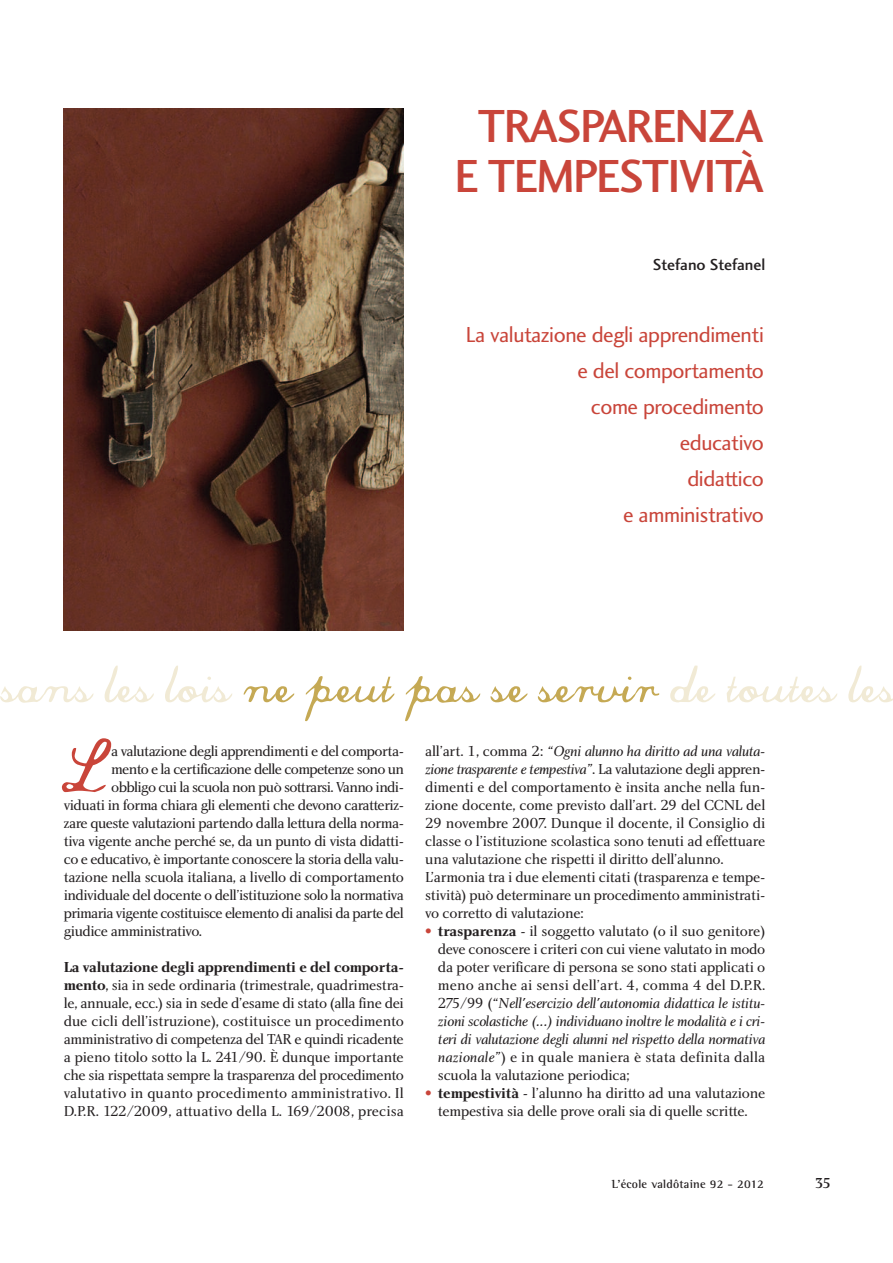
<style>
.page{position:relative;width:893px;height:1263px;background:#fff}
.page>*{position:absolute;margin:0;border:0;box-sizing:border-box;transform-origin:0 0}
.t1{font:75.15px "Commercial Script";color:#c9453a}
.t2{font:53.55px "Commercial Script";color:#f1ead5}
.t3{font:48px/49.5px "Charlotte Sans Medium Plain";letter-spacing:-.035em;color:#c9453a;text-align:center}
.t4{font:22.5px/36px "Charlotte Sans Book Plain";letter-spacing:-.02em;color:#c9453a;text-align:right}
.t5{font:16.5px "Charlotte Sans Medium Plain";color:#231f20}
.t6{font:15px/18px "Charlotte Book Plain";letter-spacing:-.025em;color:#231f20;text-align:justify}
.t7{font:15px/18px "Charlotte Book Italic Plain";letter-spacing:-.015em;color:#231f20}
.t8{font:15px "Charlotte Book Plain";letter-spacing:-.045em;color:#231f20}
.t9{font:15px "Charlotte Bold Plain";letter-spacing:-.02em;color:#231f20}
.t10{font:15px "Charlotte Medium Plain";color:#231f20}
.t11{font:700 12px "Rotis Semi Serif";letter-spacing:.015em;color:#231f20}
.s1{color:#c5a954}
.s2{font-family:"Charlotte Bold Plain"}
.s3{font-family:"Charlotte Book Plain"}
.s4{color:#c9453a}
.s5{font-family:"Charlotte Book Italic Plain"}
</style>
<div class="page">
<img style="left:64px;top:108px;width:340px;height:522px">
<h3 class="t3" style="left:455px;top:106px;width:311px">TRASPARENZA<br>E TEMPESTIVITÀ</h3>
<p class="t5" style="left:653px;top:258px;width:114px">Stefano Stefanel</p>
<h3 class="t4" style="left:466px;top:319px;width:299px">La valutazione degli apprendimenti e del comportamento<br>come procedimento<br>educativo<br>didattico<br>e amministrativo</h3>
<h2 class="t2" style="left:1px;top:653px;width:897px">sans les lois <span class="s1">ne peut pas se servir</span> de toutes les</h2>
<h1 class="t1" style="left:60px;top:724px;width:47px">L</h1>
<p class="t6" style="left:111px;top:743px;width:294px">a valutazione degli apprendimenti e del comporta-</p>
<p class="t8" style="left:111px;top:763px;width:294px">mento e la certificazione delle competenze sono un</p>
<p class="t8" style="left:111px;top:781px;width:294px">obbligo cui la scuola non può sottrarsi. Vanno indi-</p>
<p class="t6" style="left:64px;top:797px;width:342px">viduati in forma chiara gli elementi che devono caratteriz-</p>
<p class="t6" style="left:64px;top:815px;width:342px">zare queste valutazioni partendo dalla lettura della norma-</p>
<p class="t6" style="left:64px;top:833px;width:342px">tiva vigente anche perché se, da un punto di vista didatti-</p>
<p class="t6" style="left:64px;top:851px;width:342px">co e educativo, è importante conoscere la storia della valu-</p>
<p class="t6" style="left:64px;top:869px;width:342px">tazione nella scuola italiana, a livello di comportamento</p>
<p class="t6" style="left:64px;top:887px;width:342px">individuale del docente o dell’istituzione solo la normativa</p>
<p class="t8" style="left:64px;top:907px;width:342px">primaria vigente costituisce elemento di analisi da parte del</p>
<p class="t6" style="left:64px;top:923px;width:140px">giudice amministrativo.</p>
<p class="t9" style="left:64px;top:961px;width:342px">La valutazione degli apprendimenti e del comporta-</p>
<p class="t6" style="left:64px;top:977px;width:342px"><span class="s2">mento</span>, sia in sede ordinaria (trimestrale, quadrimestra&shy;le, annuale, ecc.) sia in sede d’esame di stato (alla fine dei due cicli dell’istruzione), costituisce un procedimento amministrativo di competenza del TAR e quindi ricadente a pieno titolo sotto la L. 241/90. È dunque importante che sia rispettata sempre la trasparenza del procedimento valutativo in quanto procedimento amministrativo. Il D.P.R. 122/2009, attuativo della L. 169/2008, precisa</p>
<p class="t7" style="left:425px;top:743px;width:342px"><span class="s3">all’art. 1, comma 2:</span> “Ogni alunno ha diritto ad una valuta&shy;zione trasparente e tempestiva”<span class="s3">. La valutazione degli appren-</span></p>
<p class="t6" style="left:425px;top:779px;width:342px;text-align:left">dimenti e del comportamento è insita anche nella fun&shy;zione docente, come previsto dall’art. 29 del CCNL del 29 novembre 2007. Dunque il docente, il Consiglio di classe o l’istituzione scolastica sono tenuti ad effettuare una valutazione che rispetti il diritto dell’alunno.<br>L’armonia tra i due elementi citati (trasparenza e tempe&shy;stività) può determinare un procedimento amministrati&shy;vo corretto di valutazione:</p>
<p class="t6" style="left:438px;top:923px;width:329px;text-indent:-13px"><span class="s4">•</span> <span class="s2">trasparenza</span> - il soggetto valutato (o il suo genitore) deve conoscere i criteri con cui viene valutato in modo da poter verificare di persona se sono stati applicati o meno anche ai sensi dell’art. 4, comma 4 del D.P.R.</p>
<p class="t7" style="left:438px;top:995px;width:329px;text-align:justify"><span class="s3">275/99 (</span>“Nell'esercizio dell'autonomia didattica le istitu&shy;zioni scolastiche (...) individuano inoltre le modalità e i cri&shy;teri di valutazione degli alunni nel rispetto della normativa</p>
<p class="t6" style="left:438px;top:1049px;width:329px"><span class="s5">nazionale”</span>) e in quale maniera è stata definita dalla scuola la valutazione periodica;</p>
<p class="t6" style="left:425px;top:1085px;width:342px;text-align:center"><span class="s4">•</span> <span class="s2">tempestività</span> - l’alunno ha diritto ad una valutazione tempestiva sia delle prove orali sia di quelle scritte.</p>
<p class="t11" style="left:612px;top:1180px;width:154px">L’école valdôtaine 92 - 2012</p>
<p class="t10" style="left:815px;top:1177px;width:18px">35</p>
</div>
